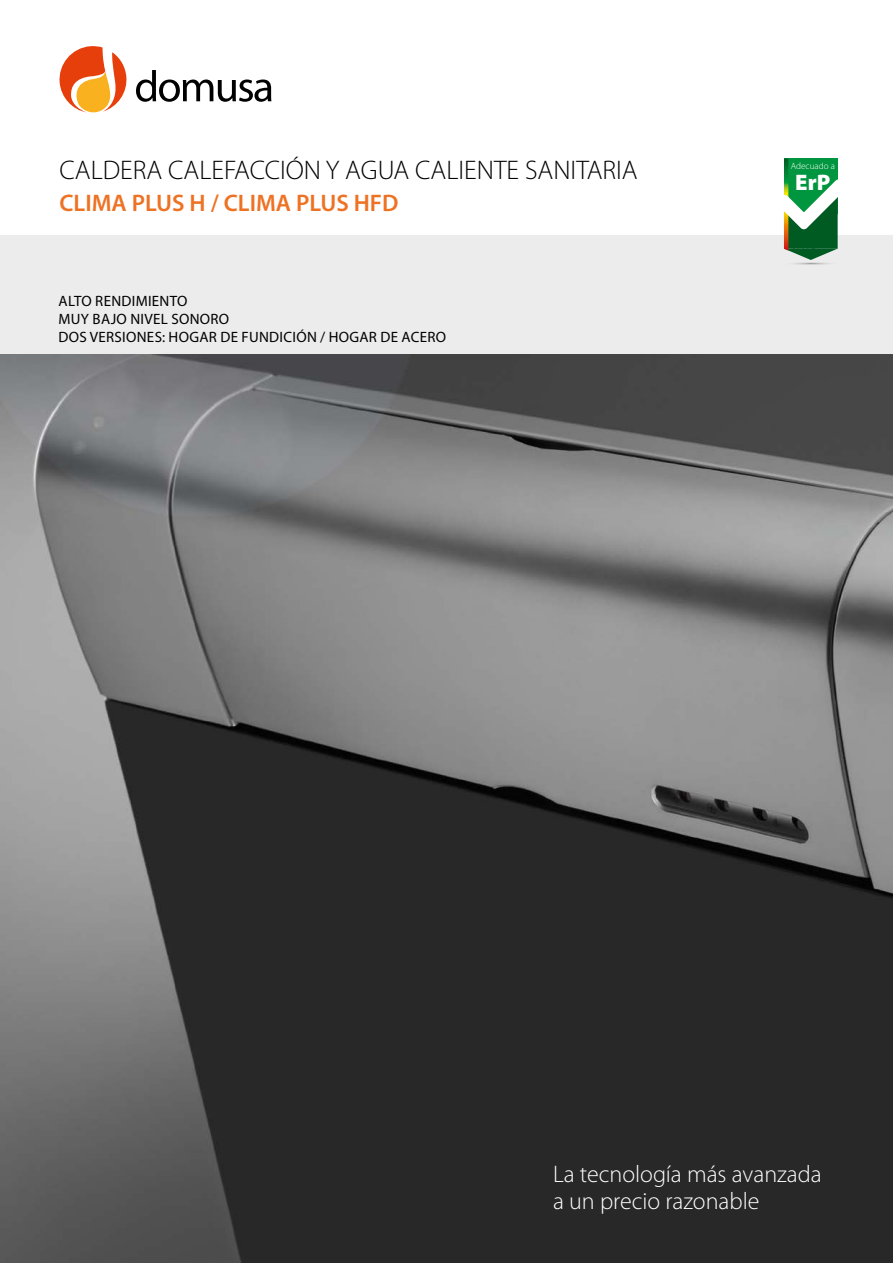
<style>
.page{position:relative;width:893px;height:1263px;background:#fff}
.page>*{position:absolute;margin:0;border:0;box-sizing:border-box;transform-origin:0 0}
.t1{font:300 27px "Myriad Pro";color:#000}
.t2{font:300 24px/27px "Myriad Pro";color:#fff}
.t3{font:600 24px "Myriad Pro";color:#ee7224}
.t4{font:900 22.5px "Myriad Pro";color:#fff}
.t5{font:15px/18px "Myriad Pro";letter-spacing:.02em;color:#000}
.t6{font:300 9.15px "Myriad Pro";color:#fff}
</style>
<div class="page">
<div style="left:0;top:235px;width:893px;height:119px;background:#ececed"></div>
<img style="left:0;top:354px;width:893px;height:909px">
<svg style="left:136px;top:70px;width:135px;height:32px"></svg>
<svg style="left:59px;top:46px;width:68px;height:67px"></svg>
<svg style="left:784px;top:159px;width:54px;height:106px"></svg>
<h1 class="t1" style="left:60px;top:155px;width:580px">CALDERA CALEFACCIÓN Y AGUA CALIENTE SANITARIA</h1>
<h2 class="t3" style="left:60px;top:189px;width:341px">CLIMA PLUS H / CLIMA PLUS HFD</h2>
<p class="t5" style="left:59px;top:292px;width:389px">ALTO RENDIMIENTO<br>MUY BAJO NIVEL SONORO<br>DOS VERSIONES: HOGAR DE FUNDICIÓN / HOGAR DE ACERO</p>
<p class="t6" style="left:791px;top:161px;width:46px">Adecuado a</p>
<h3 class="t4" style="left:795px;top:169px;width:37px">ErP</h3>
<h2 class="t2" style="left:553px;top:1161px;width:270px">La tecnología más avanzada a un precio razonable</h2>
</div>
